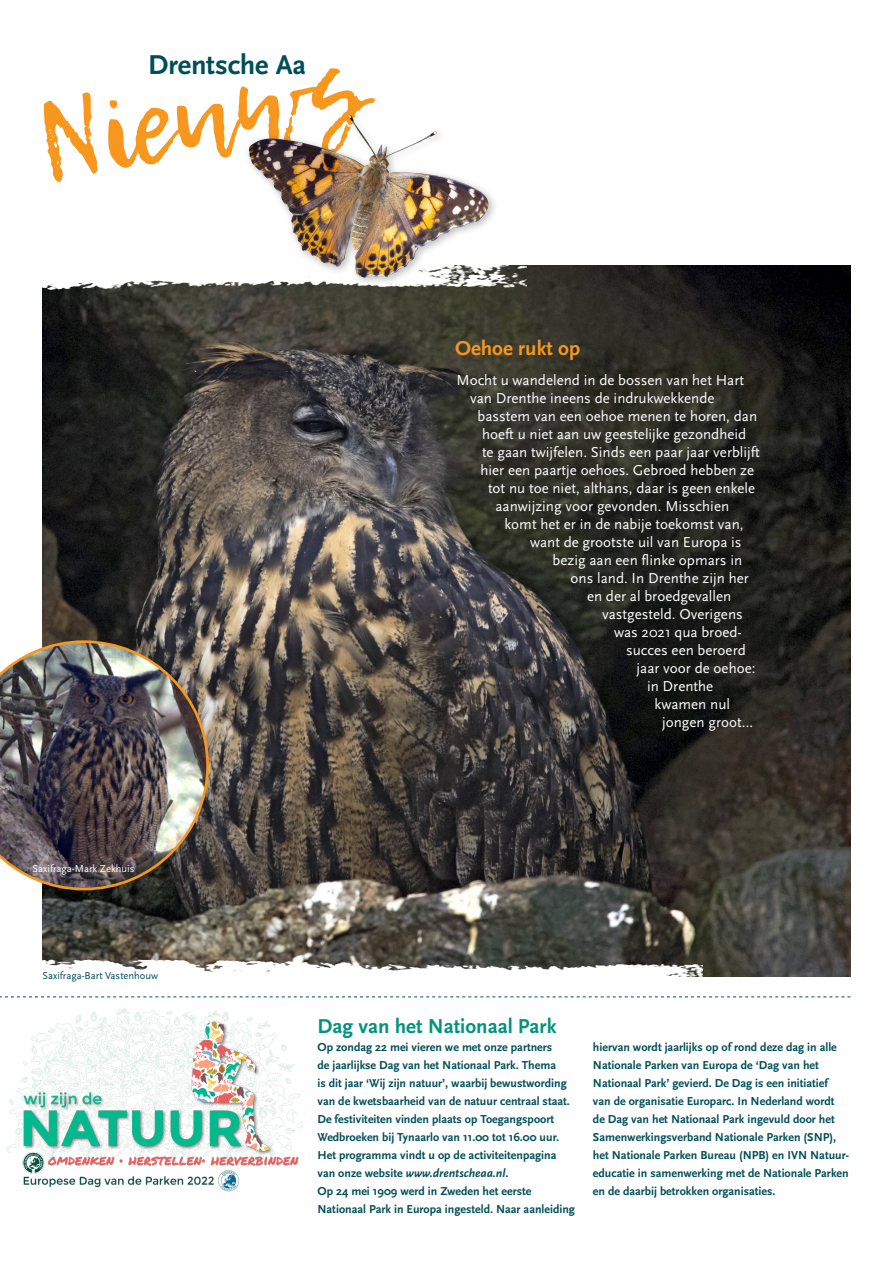
<style>
.page{position:relative;width:893px;height:1263px;background:#fff}
.page>*{position:absolute;margin:0;border:0;box-sizing:border-box;transform-origin:0 0}
.t1{font:108px "Lemon Tuesday";color:#f7971d}
.Kop{font:700 28.5px "Scala Sans OT";letter-spacing:-.005em;color:#004e59}
.Kop_artikel_Nieuws{font:700 21px "Scala Sans OT";color:#00937f}
.Kop_artikel_Nieuws-2{font:700 21px "Scala Sans OT";color:#f7971d}
.t2{font:15px "Scala Sans OT";color:#fff}
.kadertekst_plat{font:700 12px/18px "Scala Sans OT";color:#004e59}
.Fotograaf_auteur{font:10.5px "Scala Sans OT";color:#004e59}
.Fotograaf_auteur-2{font:10.5px "Scala Sans OT";color:#fff}
.s1{font-style:italic}
</style>
<div class="page">
<img style="left:43px;top:265px;width:807px;height:711px">
<img style="left:42px;top:946px;width:660px;height:31px">
<img style="left:6px;top:1008px;width:297px;height:184px">
<img style="left:0;top:640px;width:209px;height:250px">
<img style="left:42px;top:265px;width:485px;height:40px">
<svg style="left:0;top:996px;width:850px;height:1px"></svg>
<div style="left:244px;top:110px;width:254px;height:177px;background:#231f20;opacity:.3"></div>
<img style="left:249px;top:118px;width:244px;height:160px">
<p class="Kop" style="left:148px;top:49px;width:159px">Drentsche Aa</p>
<p class="t1" style="left:29px;top:82px;width:331px;rotate:-9deg">Nieuws</p>
<p class="Fotograaf_auteur-2" style="left:33px;top:862px;width:103px">Saxifraga-Mark Zekhuis</p>
<p class="Fotograaf_auteur" style="left:43px;top:970px;width:117px">Saxifraga-Bart Vastenhouw</p>
<p class="Kop_artikel_Nieuws-2" style="left:455px;top:336px;width:127px">Oehoe rukt op</p>
<p class="t2" style="left:456px;top:372px;width:289px">Mocht u wandelend in de bossen van het Hart</p>
<p class="t2" style="left:470px;top:390px;width:246px">van Drenthe ineens de indrukwekkende</p>
<p class="t2" style="left:477px;top:408px;width:281px">basstem van een oehoe menen te horen, dan</p>
<p class="t2" style="left:482px;top:426px;width:266px">hoeft u niet aan uw geestelijke gezondheid</p>
<p class="t2" style="left:482px;top:444px;width:279px">te gaan twijfelen. Sinds een paar jaar verblijft</p>
<p class="t2" style="left:480px;top:462px;width:275px">hier een paartje oehoes. Gebroed hebben ze</p>
<p class="t2" style="left:488px;top:480px;width:269px">tot nu toe niet, althans, daar is geen enkele</p>
<p class="t2" style="left:495px;top:498px;width:235px">aanwijzing voor gevonden. Misschien</p>
<p class="t2" style="left:504px;top:516px;width:241px">komt het er in de nabije toekomst van,</p>
<p class="t2" style="left:530px;top:534px;width:213px">want de grootste uil van Europa is</p>
<p class="t2" style="left:552px;top:552px;width:191px">bezig aan een flinke opmars in</p>
<p class="t2" style="left:570px;top:570px;width:180px">ons land. In Drenthe zijn her</p>
<p class="t2" style="left:587px;top:588px;width:146px">en der al broedgevallen</p>
<p class="t2" style="left:602px;top:606px;width:142px">vastgesteld. Overigens</p>
<p class="t2" style="left:614px;top:624px;width:129px">was 2021 qua broed-</p>
<p class="t2" style="left:626px;top:642px;width:121px">succes een beroerd</p>
<p class="t2" style="left:636px;top:660px;width:120px">jaar voor de oehoe:</p>
<p class="t2" style="left:647px;top:678px;width:68px">in Drenthe</p>
<p class="t2" style="left:654px;top:696px;width:77px">kwamen nul</p>
<p class="t2" style="left:662px;top:714px;width:92px">jongen groot…</p>
<p class="Kop_artikel_Nieuws" style="left:317px;top:1014px;width:240px">Dag van het Nationaal Park</p>
<p class="kadertekst_plat" style="left:317px;top:1038px;width:254px">Op zondag 22 mei vieren we met onze partners<br>de jaarlijkse Dag van het Nationaal Park. Thema<br>is dit jaar ‘Wij zijn natuur’, waarbij bewustwording van de kwetsbaarheid van de natuur centraal staat.<br>De festiviteiten vinden plaats op Toegangspoort Wedbroeken bij Tynaarlo van 11.00 tot 16.00 uur.<br>Het programma vindt u op de activiteitenpagina van onze website <span class="s1">www.drentscheaa.nl</span>.</p>
<p class="kadertekst_plat" style="left:317px;top:1182px;width:259px">Op 24 mei 1909 werd in Zweden het eerste<br>Nationaal Park in Europa ingesteld. Naar aanleiding</p>
<p class="kadertekst_plat" style="left:593px;top:1038px;width:258px">hiervan wordt jaarlijks op of rond deze dag in alle Nationale Parken van Europa de ‘Dag van het Nationaal Park’ gevierd. De Dag is een initiatief<br>van de organisatie Europarc. In Nederland wordt de Dag van het Nationaal Park ingevuld door het Samenwerkingsverband Nationale Parken (SNP), het Nationale Parken Bureau (NPB) en IVN Natuur&shy;educatie in samenwerking met de Nationale Parken en de daarbij betrokken organisaties.</p>
</div>
